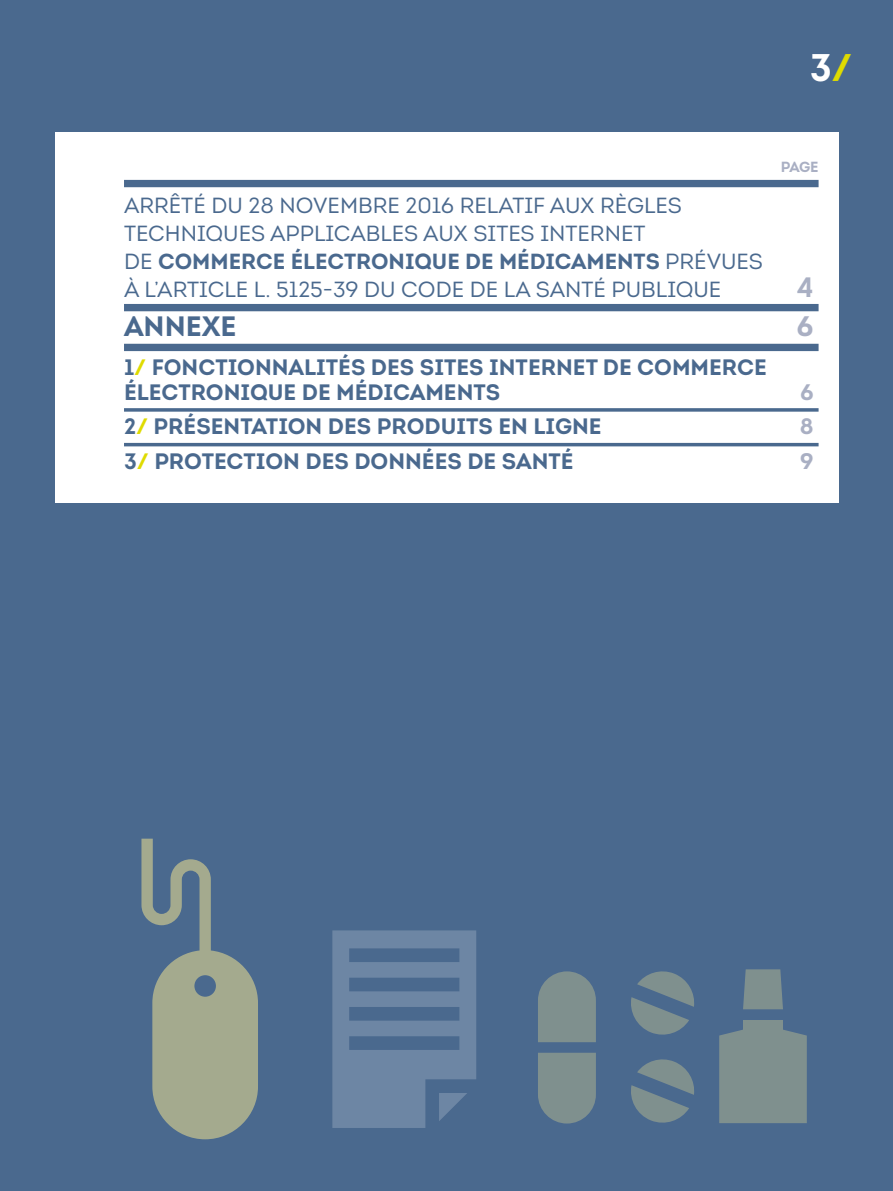
<style>
.page{position:relative;width:893px;height:1191px;background:#4a698e}
.page>*{position:absolute;margin:0;border:0;box-sizing:border-box;transform-origin:0 0}
.t1{font:700 38.5px "Intro";color:#fff}
.t2{font:700 28px "Intro";color:#4a698e}
.t3{font:700 28px "Intro";color:#a9afc3}
.t4{font:700 22.22px/24.5px "Intro";color:#4a698e}
.t5{font:700 22.22px "Intro";color:#a9afc3}
.t6{font:21.88px/28px "Intro";color:#4a698e}
.t7{font:700 14.7px "Intro";color:#a9afc3}
.s1{color:#dfdb00}
.s2{font-weight:700}
</style>
<div class="page">
<svg style="left:332px;top:930px;width:144px;height:198px"></svg>
<svg style="left:631px;top:971px;width:63px;height:64px"></svg>
<svg style="left:631px;top:1059px;width:63px;height:64px"></svg>
<svg style="left:538px;top:971px;width:58px;height:71px;background:#798c8e"></svg>
<svg style="left:538px;top:1052px;width:58px;height:71px;background:#7a8c8e"></svg>
<div style="left:719px;top:1029px;width:88px;height:94px;background:#7f908e"></div>
<svg style="left:743px;top:969px;width:40px;height:40px;background:#7a8c8e"></svg>
<div style="left:743px;top:1056px;width:58px;height:46px;background:#7f908e"></div>
<div style="left:743px;top:1020px;width:40px;height:13px;background:#7f908e"></div>
<div style="left:55px;top:132px;width:783px;height:371px;background:#fff"></div>
<div style="left:124px;top:304px;width:695px;height:7px;background:#4a698e"></div>
<div style="left:124px;top:180px;width:695px;height:7px;background:#4a698e"></div>
<div style="left:124px;top:344px;width:695px;height:7px;background:#4a698e"></div>
<hr style="left:124px;top:443px;width:695px;height:3px;background:#4a698e">
<svg style="left:124px;top:408px;width:695px;height:4px;background:#607b9b"></svg>
<svg style="left:141px;top:838px;width:117px;height:301px"></svg>
<h1 class="t1" style="left:810px;top:43px;width:44px">3<span class="s1">/</span></h1>
<p class="t6" style="left:124px;top:191px;width:640px">ARRÊTÉ DU 28 NOVEMBRE 2016 RELATIF AUX RÈGLES TECHNIQUES APPLICABLES AUX SITES INTERNET<br>DE <span class="s2">COMMERCE ÉLECTRONIQUE DE MÉDICAMENTS</span> PRÉVUES À L’ARTICLE L. 5125-39 DU CODE DE LA SANTÉ PUBLIQUE</p>
<p class="t7" style="left:781px;top:158px;width:39px">PAGE</p>
<p class="t3" style="left:797px;top:269px;width:18px">4</p>
<p class="t2" style="left:124px;top:308px;width:114px">ANNEXE</p>
<p class="t3" style="left:797px;top:308px;width:18px">6</p>
<p class="t4" style="left:124px;top:355px;width:644px">1<span class="s1">/</span> FONCTIONNALITÉS DES SITES INTERNET DE COMMERCE<br>ÉLECTRONIQUE DE MÉDICAMENTS</p>
<p class="t5" style="left:800px;top:378px;width:15px">6</p>
<p class="t4" style="left:124px;top:414px;width:479px">2<span class="s1">/</span> PRÉSENTATION DES PRODUITS EN LIGNE</p>
<p class="t5" style="left:800px;top:412px;width:15px">8</p>
<p class="t4" style="left:124px;top:449px;width:451px">3<span class="s1">/</span> PROTECTION DES DONNÉES DE SANTÉ</p>
<p class="t5" style="left:800px;top:447px;width:15px">9</p>
</div>
